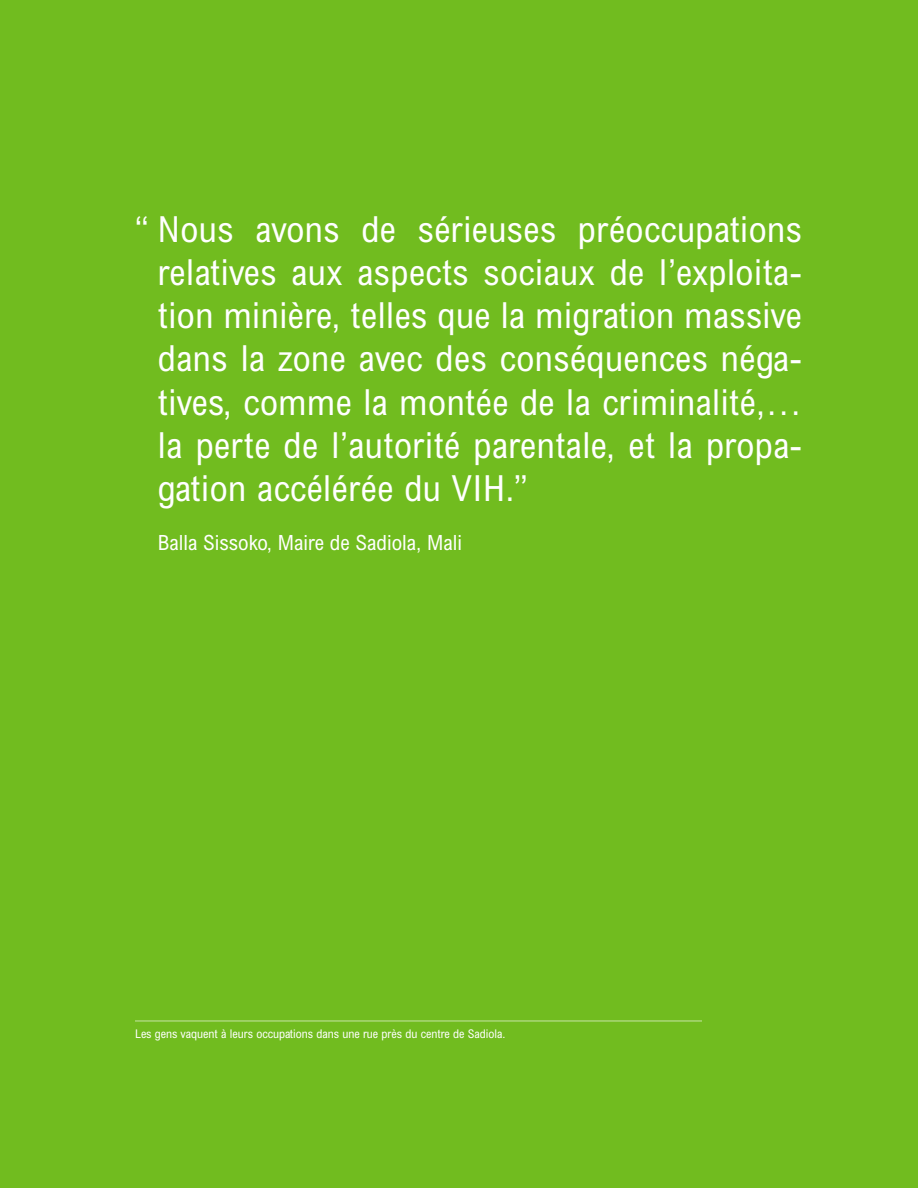
<style>
.page{position:relative;width:918px;height:1188px;background:#71bc1f}
.page>*{position:absolute;margin:0;border:0;box-sizing:border-box;transform-origin:0 0}
.t1{font:condensed 36px/43.2px "Arial";letter-spacing:.015em;color:#fff;text-align:justify}
.t2{font:condensed 21px "Arial";color:#fff}
.t3{font:condensed 12px "Arial";color:#fff}
</style>
<div class="page">
<hr style="left:135px;top:1020px;width:567px;height:2px;background:#aad779">
<p class="t1" style="left:158px;top:211px;width:646px;text-indent:-23px">“ Nous avons de sérieuses préoccupations relatives aux aspects sociaux de l’exploita&shy;tion minière, telles que la migration massive dans la zone avec des conséquences néga&shy;tives, comme la montée de la criminalité,… la perte de l’autorité parentale, et la propa&shy;gation accélérée du VIH.”</p>
<p class="t2" style="left:158px;top:535px;width:306px">Balla Sissoko, Maire de Sadiola, Mali</p>
<p class="t3" style="left:135px;top:1030px;width:372px">Les gens vaquent à leurs occupations dans une rue près du centre de Sadiola.</p>
</div>
